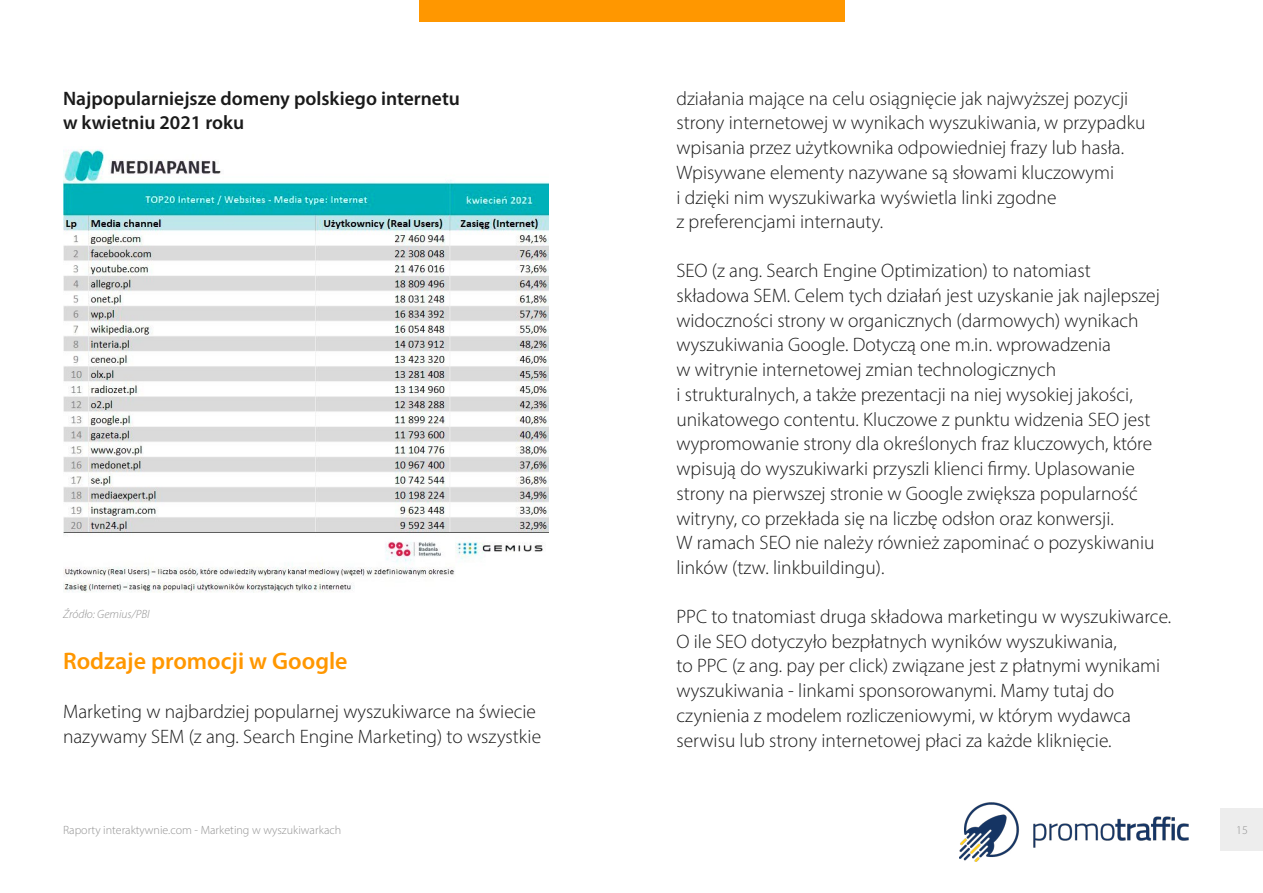
<style>
.page{position:relative;width:1263px;height:893px;background:#fff}
.page>*{position:absolute;margin:0;border:0;box-sizing:border-box;transform-origin:0 0}
.t1{font:600 24px "Myriad Pro";color:#ff9700}
.t2{font:300 19.5px/24.8px "Myriad Pro";color:#1a1a1a}
.t3{font:600 19.5px/24.8px "Myriad Pro";color:#1a1a1a}
.t4{font:300 12px "Myriad Pro";color:#929292}
.t5{font:italic 300 12px "Myriad Pro";color:#929292}
</style>
<div class="page">
<div style="left:1220px;top:809px;width:43px;height:42px;background:#ededed"></div>
<div style="left:419px;top:0;width:425px;height:21px;background:#ff9700"></div>
<img style="left:63px;top:149px;width:485px;height:444px">
<img style="left:960px;top:802px;width:228px;height:60px">
<p class="t3" style="left:63px;top:85px;width:398px">Najpopularniejsze domeny polskiego internetu w kwietniu 2021 roku</p>
<p class="t5" style="left:63px;top:607px;width:88px">Źródło: Gemius/PBI</p>
<p class="t1" style="left:63px;top:646px;width:286px">Rodzaje promocji w Google</p>
<p class="t2" style="left:63px;top:699px;width:480px">Marketing w najbardziej popularnej wyszukiwarce na świecie nazywamy SEM (z ang. Search Engine Marketing) to wszystkie</p>
<p class="t2" style="left:676px;top:86px;width:470px">działania mające na celu osiągnięcie jak najwyższej pozycji strony internetowej w wynikach wyszukiwania, w przypadku wpisania przez użytkownika odpowiedniej frazy lub hasła.<br>Wpisywane elementy nazywane są słowami kluczowymi<br>i dzięki nim wyszukiwarka wyświetla linki zgodne<br>z preferencjami internauty.</p>
<p class="t2" style="left:676px;top:258px;width:485px">SEO (z ang. Search Engine Optimization) to natomiast składowa SEM. Celem tych działań jest uzyskanie jak najlepszej widoczności strony w organicznych (darmowych) wynikach wyszukiwania Google. Dotyczą one m.in. wprowadzenia<br>w witrynie internetowej zmian technologicznych<br>i strukturalnych, a także prezentacji na niej wysokiej jakości, unikatowego contentu. Kluczowe z punktu widzenia SEO jest wypromowanie strony dla określonych fraz kluczowych, które wpisują do wyszukiwarki przyszli klienci firmy. Uplasowanie strony na pierwszej stronie w Google zwiększa popularność witryny, co przekłada się na liczbę odsłon oraz konwersji.<br>W ramach SEO nie należy również zapominać o pozyskiwaniu linków (tzw. linkbuildingu).</p>
<p class="t2" style="left:676px;top:604px;width:496px">PPC to tnatomiast druga składowa marketingu w wyszukiwarce.<br>O ile SEO dotyczyło bezpłatnych wyników wyszukiwania,<br>to PPC (z ang. pay per click) związane jest z płatnymi wynikami wyszukiwania - linkami sponsorowanymi. Mamy tutaj do czynienia z modelem rozliczeniowymi, w którym wydawca serwisu lub strony internetowej płaci za każde kliknięcie.</p>
<p class="t4" style="left:63px;top:823px;width:280px">Raporty interaktywnie.com - Marketing w wyszukiwarkach</p>
<p class="t4" style="left:1236px;top:823px;width:13px">15</p>
</div>
